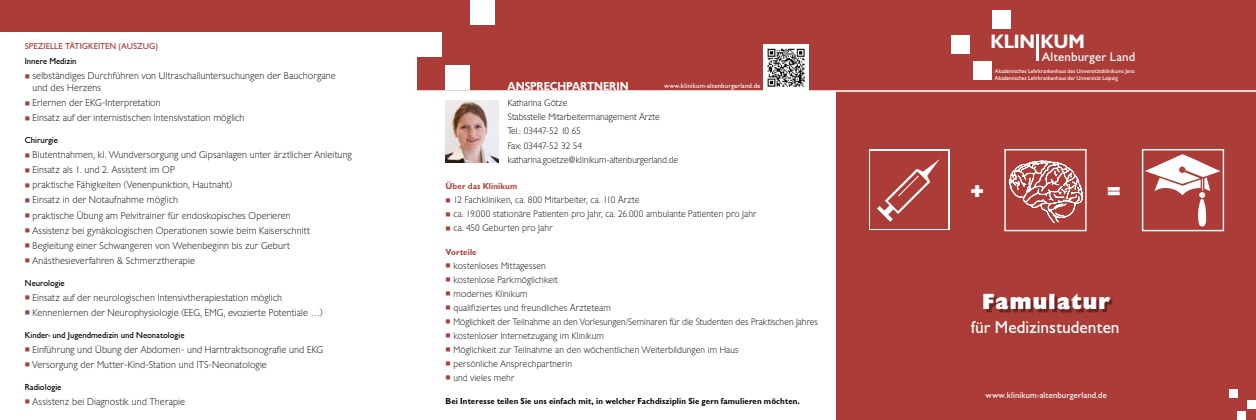
<style>
.page{position:relative;width:1256px;height:420px;background:#fff}
.page>*{position:absolute;margin:0;border:0;box-sizing:border-box;transform-origin:0 0}
.t1{font:800 21px "Chantilly";letter-spacing:.09em;color:#fff}
.t2{font:600 18.6px "Chantilly";letter-spacing:.02em;color:#fff}
.t3{font:18px "Chantilly";color:#fff}
.t4{font:13px "Chantilly";letter-spacing:.01em;color:#fff}
.t5{font:700 12px "Chantilly";letter-spacing:.215em;color:#fff}
.t6{font:200 9.5px/12px "Chantilly";letter-spacing:.01em;color:#000}
.t7{font:200 9px/14px "Chantilly";letter-spacing:.01em;color:#000}
.t8{font:700 9px "Chantilly";letter-spacing:.015em;color:#000}
.t9{font:9px "Chantilly";color:#000}
.t10{font:9px "Chantilly";letter-spacing:.01em;color:#fff}
.t11{font:9px "Chantilly";letter-spacing:.155em;color:#ab3c37}
.t12{font:700 9px "Chantilly";letter-spacing:.015em;color:#ab3c37}
.t13{font:7px "Chantilly";letter-spacing:.02em;color:#fff}
.t14{font:6px/7.2px "Chantilly";letter-spacing:-.01em;color:#fff}
.s1{color:#ab3c37}
</style>
<div class="page">
<div style="left:836px;top:0;width:420px;height:420px;background:#ab3c37"></div>
<div style="left:417px;top:0;width:423px;height:90px;background:#ab3c37"></div>
<div style="left:973px;top:61px;width:19px;height:19px;background:#fff"></div>
<div style="left:950px;top:35px;width:19px;height:19px;background:#fff"></div>
<div style="left:992px;top:10px;width:19px;height:19px;background:#fff"></div>
<hr style="left:1036px;top:35px;width:3px;height:26px;background:#fff">
<hr style="left:411px;top:90px;width:845px;height:2px;background:#fff">
<div style="left:1238px;top:411px;width:8px;height:9px;background:#fff"></div>
<div style="left:1247px;top:400px;width:9px;height:8px;background:#fff"></div>
<div style="left:1229px;top:389px;width:9px;height:8px;background:#fff"></div>
<div style="left:446px;top:66px;width:24px;height:24px;background:#fff"></div>
<div style="left:470px;top:0;width:24px;height:24px;background:#fff"></div>
<div style="left:986px;top:295px;width:127px;height:18px;background:#000;opacity:.38"></div>
<svg style="left:869px;top:149px;width:80px;height:81px"></svg>
<div style="left:1004px;top:149px;width:82px;height:82px;background:#ab3c37;border:1px solid #fff"></div>
<div style="left:870px;top:151px;width:78px;height:77px;background:#ab3c37"></div>
<svg style="left:877px;top:159px;width:63px;height:63px"></svg>
<div style="left:1142px;top:149px;width:82px;height:82px;background:#ab3c37;border:1px solid #fff"></div>
<svg style="left:1145px;top:154px;width:75px;height:72px"></svg>
<svg style="left:1008px;top:160px;width:75px;height:64px"></svg>
<div style="left:417px;top:32px;width:24px;height:24px;background:#fff"></div>
<div style="left:0;top:0;width:446px;height:32px;background:#ab3c37"></div>
<img style="left:763px;top:45px;width:46px;height:45px">
<img style="left:446px;top:100px;width:52px;height:62px">
<p class="t11" style="left:25px;top:41px;width:135px">Spezielle Tätigkeiten (Auszug)</p>
<p class="t9" style="left:25px;top:56px;width:53px">Innere Medizin</p>
<p class="t6" style="left:32px;top:70px;width:305px;text-indent:-8px"><span class="s1">■</span> selbständiges Durchführen von Ultraschalluntersuchungen der Bauchorgane und des Herzens</p>
<p class="t6" style="left:25px;top:97px;width:138px"><span class="s1">■</span> Erlernen der EKG-Interpretation</p>
<p class="t6" style="left:25px;top:112px;width:221px"><span class="s1">■</span> Einsatz auf der internistischen Intensivstation möglich</p>
<p class="t9" style="left:25px;top:135px;width:35px">Chirurgie</p>
<p class="t6" style="left:25px;top:149px;width:329px"><span class="s1">■</span> Blutentnahmen, kl. Wundversorgung und Gipsanlagen unter ärztlicher Anleitung</p>
<p class="t6" style="left:25px;top:164px;width:151px"><span class="s1">■</span> Einsatz als 1. und 2. Assistent im OP</p>
<p class="t6" style="left:25px;top:179px;width:209px"><span class="s1">■</span> praktische Fähigkeiten (Venenpunktion, Hautnaht)</p>
<p class="t6" style="left:25px;top:194px;width:155px"><span class="s1">■</span> Einsatz in der Notaufnahme möglich</p>
<p class="t6" style="left:25px;top:209px;width:268px"><span class="s1">■</span> praktische Übung am Pelvitrainer für endoskopisches Operieren</p>
<p class="t6" style="left:25px;top:224px;width:287px"><span class="s1">■</span> Assistenz bei gynäkologischen Operationen sowie beim Kaiserschnitt</p>
<p class="t6" style="left:25px;top:239px;width:267px"><span class="s1">■</span> Begleitung einer Schwangeren von Wehenbeginn bis zur Geburt</p>
<p class="t6" style="left:25px;top:254px;width:172px"><span class="s1">■</span> Anästhesieverfahren &amp; Schmerztherapie</p>
<p class="t9" style="left:25px;top:277px;width:41px">Neurologie</p>
<p class="t6" style="left:25px;top:291px;width:259px"><span class="s1">■</span> Einsatz auf der neurologischen Intensivtherapiestation möglich</p>
<p class="t6" style="left:25px;top:306px;width:299px"><span class="s1">■</span> Kennenlernen der Neurophysiologie (EEG, EMG, evozierte Potentiale …)</p>
<p class="t9" style="left:25px;top:329px;width:161px">Kinder- und Jugendmedizin und Neonatologie</p>
<p class="t6" style="left:25px;top:343px;width:300px"><span class="s1">■</span> Einführung und Übung der Abdomen- und Harntraktsonografie und EKG</p>
<p class="t6" style="left:25px;top:358px;width:244px"><span class="s1">■</span> Versorgung der Mutter-Kind-Station und ITS-Neonatologie</p>
<p class="t9" style="left:25px;top:381px;width:38px">Radiologie</p>
<p class="t6" style="left:25px;top:395px;width:162px"><span class="s1">■</span> Assistenz bei Diagnostik und Therapie</p>
<p class="t8" style="left:446px;top:395px;width:356px">Bei Interesse teilen Sie uns einfach mit, in welcher Fachdisziplin Sie gern famulieren möchten.</p>
<p class="t5" style="left:507px;top:79px;width:121px">AnsprechpartnerIN</p>
<p class="t13" style="left:664px;top:82px;width:98px">www.klinikum-altenburgerland.de</p>
<p class="t7" style="left:508px;top:96px;width:172px">Katharina Götze<br>Stabsstelle Mitarbeitermanagement Ärzte<br>Tel.: 03447-52 10 65<br>Fax: 03447-52 32 54 katharina.goetze@klinikum-altenburgerland.de</p>
<p class="t12" style="left:446px;top:181px;width:73px">Über das Klinikum</p>
<p class="t7" style="left:446px;top:193px;width:195px"><span class="s1">■</span> 12 Fachkliniken, ca. 800 Mitarbeiter, ca. 110 Ärzte</p>
<p class="t7" style="left:446px;top:207px;width:312px"><span class="s1">■</span> ca. 19.000 stationäre Patienten pro Jahr, ca. 26.000 ambulante Patienten pro Jahr</p>
<p class="t7" style="left:446px;top:221px;width:108px"><span class="s1">■</span> ca. 450 Geburten pro Jahr</p>
<p class="t12" style="left:446px;top:246px;width:32px">Vorteile</p>
<p class="t7" style="left:446px;top:258px;width:102px"><span class="s1">■</span> kostenloses Mittagessen</p>
<p class="t7" style="left:446px;top:272px;width:114px"><span class="s1">■</span> kostenlose Parkmöglichkeit</p>
<p class="t7" style="left:446px;top:286px;width:83px"><span class="s1">■</span> modernes Klinikum</p>
<p class="t7" style="left:446px;top:300px;width:167px"><span class="s1">■</span> qualifiziertes und freundliches Ärzteteam</p>
<p class="t7" style="left:446px;top:314px;width:374px"><span class="s1">■</span> Möglichkeit der Teilnahme an den Vorlesungen/Seminaren für die Studenten des Praktischen Jahres</p>
<p class="t7" style="left:446px;top:328px;width:160px"><span class="s1">■</span> kostenloser Internetzugang im Klinikum</p>
<p class="t7" style="left:446px;top:342px;width:294px"><span class="s1">■</span> Möglichkeit zur Teilnahme an den wöchentlichen Weiterbildungen im Haus</p>
<p class="t7" style="left:446px;top:356px;width:128px"><span class="s1">■</span> persönliche Ansprechpartnerin</p>
<p class="t7" style="left:446px;top:370px;width:70px"><span class="s1">■</span> und vieles mehr</p>
<h2 class="t2" style="left:991px;top:29px;width:95px">KLIN KUM</h2>
<h3 class="t4" style="left:1041px;top:49px;width:95px">Altenburger Land</h3>
<p class="t14" style="left:995px;top:67px;width:141px">Akademisches Lehrkrankenhaus des Universitätsklinikums Jena<br>Akademisches Lehrkrankenhaus der Universität Leipzig</p>
<h1 class="t1" style="left:970px;top:175px;width:15px">+</h1>
<h1 class="t1" style="left:1107px;top:175px;width:15px">=</h1>
<h1 class="t1" style="left:983px;top:287px;width:128px">Famulatur</h1>
<h3 class="t3" style="left:971px;top:317px;width:150px">für Medizinstudenten</h3>
<p class="t10" style="left:985px;top:389px;width:123px">www.klinikum-altenburgerland.de</p>
</div>
